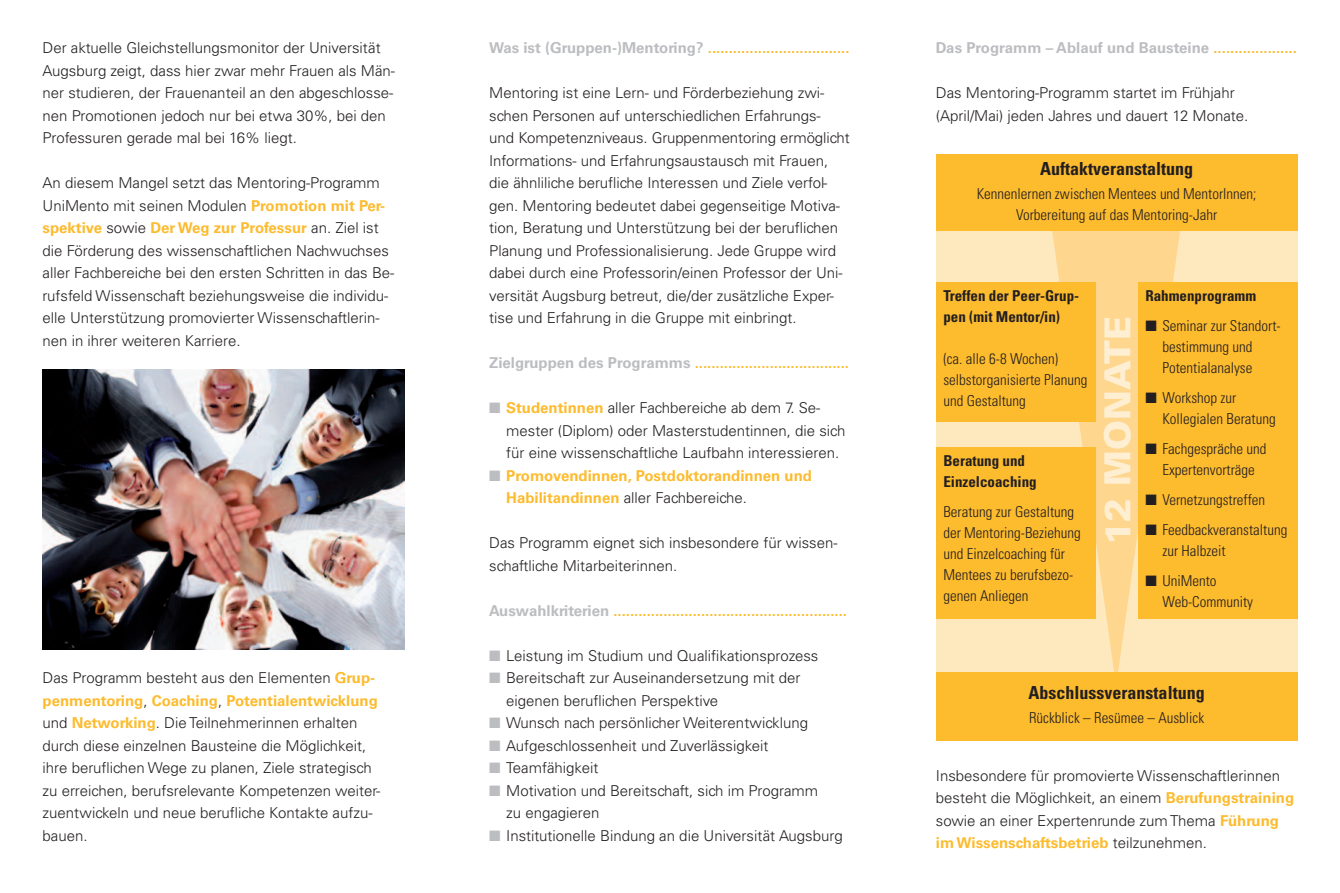
<style>
.page{position:relative;width:1340px;height:893px;background:#fff}
.page>*{position:absolute;margin:0;border:0;box-sizing:border-box;transform-origin:0 0}
.t1{font:900 36px "Univers LT Std";color:#feefd2}
.t2{font:700 condensed 18px "Univers LT Std";color:#231f20}
.t3{font:300 15px/22.5px "Univers LT Std";color:#231f20}
.t4{font:300 condensed 15px/21px "Univers LT Std";color:#231f20}
.t5{font:700 15px/22.5px "Univers LT Std";color:#fdbb2e}
.t6{font:700 condensed 15px/21px "Univers LT Std";color:#231f20}
.t7{font:700 15px "Univers LT Std";color:#bcbdc0}
.s1{font-weight:700;color:#fdbb2e}
.s2{color:#bcbdc0}
.s3{font-weight:300;color:#231f20}
.s4{color:#fdbb2e}
</style>
<div class="page">
<div style="left:935px;top:220px;width:362px;height:509px;background:#fee8be"></div>
<svg style="left:970px;top:231px;width:145px;height:442px"></svg>
<svg style="left:1115px;top:231px;width:146px;height:442px"></svg>
<div style="left:935px;top:673px;width:362px;height:68px;background:#fdbb2e"></div>
<div style="left:935px;top:282px;width:160px;height:140px;background:#fdbb2e"></div>
<div style="left:935px;top:447px;width:160px;height:172px;background:#fdbb2e"></div>
<div style="left:1137px;top:282px;width:160px;height:337px;background:#fdbb2e"></div>
<div style="left:935px;top:155px;width:362px;height:76px;background:#fdbb2e"></div>
<img style="left:43px;top:369px;width:361px;height:281px">
<p class="t3" style="left:43px;top:38px;width:354px">Der aktuelle Gleichstellungsmonitor der Universität Augsburg zeigt, dass hier zwar mehr Frauen als Män&shy;ner studieren, der Frauenanteil an den abgeschlosse&shy;nen Promotionen jedoch nur bei etwa 30%, bei den Professuren gerade mal bei 16% liegt.</p>
<p class="t3" style="left:43px;top:173px;width:353px">An diesem Mangel setzt das Mentoring-Programm UniMento mit seinen Modulen <span class="s1">Promotion mit Per&shy;spektive</span> sowie <span class="s1">DerWeg zur Professur</span> an. Ziel ist die Förderung des wissenschaftlichen Nachwuchses aller Fachbereiche bei den ersten Schritten in das Be&shy;rufsfeld Wissenschaft beziehungsweise die individu&shy;elle Unterstützung promovierter Wissenschaftlerin&shy;nen in ihrer weiteren Karriere.</p>
<p class="t3" style="left:43px;top:668px;width:339px">Das Programm besteht aus den Elementen <span class="s1">Grup&shy;penmentoring</span>, <span class="s1">Coaching</span>, <span class="s1">Potentialentwicklung </span>und <span class="s1">Networking</span>. Die Teilnehmerinnen erhalten durch diese einzelnen Bausteine die Möglichkeit, ihre beruflichen Wege zu planen, Ziele strategisch zu erreichen, berufsrelevante Kompetenzen weiter&shy;zuentwickeln und neue berufliche Kontakte aufzu&shy;bauen.</p>
<p class="t5" style="left:489px;top:38px;width:362px"><span class="s2">Was ist (Gruppen-)Mentoring?</span> ..................................</p>
<p class="t3" style="left:489px;top:83px;width:362px">Mentoring ist eine Lern- und Förderbeziehung zwi&shy;schen Personen auf unterschiedlichen Erfahrungs-<br>und Kompetenzniveaus. Gruppenmentoring ermöglicht Informations- und Erfahrungsaustausch mit Frauen, die ähnliliche berufliche Interessen und Ziele verfol&shy;gen. Mentoring bedeutet dabei gegenseitige Motiva&shy;tion, Beratung und Unterstützung bei der beruflichen Planung und Professionalisierung. Jede Gruppe wird dabei durch eine Professorin/einen Professor der Uni&shy;versität Augsburg betreut, die/der zusätzliche Exper&shy;tise und Erfahrung in die Gruppe mit einbringt.</p>
<p class="t5" style="left:489px;top:353px;width:361px"><span class="s2">Zielgruppen des Programms</span> .....................................</p>
<p class="t3" style="left:506px;top:398px;width:340px;text-indent:-17px"><span class="s2">■</span> <span class="s1">Studentinnen</span> aller Fachbereiche ab dem 7. Se&shy;mester (Diplom) oder Masterstudentinnen, die sich für eine wissenschaftliche Laufbahn interessieren.</p>
<p class="t5" style="left:506px;top:466px;width:307px;text-indent:-17px"><span class="s2">■</span> Promovendinnen, Postdoktorandinnen und<br>Habilitandinnen <span class="s3">aller Fachbereiche.</span></p>
<p class="t3" style="left:489px;top:533px;width:350px">Das Programm eignet sich insbesondere für wissen&shy;schaftliche Mitarbeiterinnen.</p>
<p class="t5" style="left:489px;top:601px;width:359px"><span class="s2">Auswahlkriterien</span> ........................................................</p>
<p class="t3" style="left:489px;top:646px;width:331px"><span class="s2">■</span> Leistung im Studium und Qualifikationsprozess</p>
<p class="t3" style="left:506px;top:668px;width:296px;text-indent:-17px"><span class="s2">■</span> Bereitschaft zur Auseinandersetzung mit der eigenen beruflichen Perspektive</p>
<p class="t3" style="left:489px;top:713px;width:320px"><span class="s2">■</span> Wunsch nach persönlicher Weiterentwicklung</p>
<p class="t3" style="left:489px;top:736px;width:281px"><span class="s2">■</span> Aufgeschlossenheit und Zuverlässigkeit</p>
<p class="t3" style="left:489px;top:758px;width:111px"><span class="s2">■</span> Teamfähigkeit</p>
<p class="t3" style="left:506px;top:781px;width:313px;text-indent:-17px"><span class="s2">■</span> Motivation und Bereitschaft, sich im Programm zu engagieren</p>
<p class="t3" style="left:489px;top:826px;width:355px"><span class="s2">■</span> Institutionelle Bindung an die Universität Augsburg</p>
<p class="t7" style="left:935px;top:43px;width:362px">Das Programm – Ablauf und Bausteine <span class="s4">....................</span></p>
<p class="t3" style="left:935px;top:83px;width:314px">Das Mentoring-Programm startet im Frühjahr (April/Mai) jeden Jahres und dauert 12 Monate.</p>
<p class="t2" style="left:1040px;top:162px;width:154px">Auftaktveranstaltung</p>
<p class="t4" style="left:976px;top:184px;width:281px;text-align:center">Kennenlernen zwischen Mentees und MentorInnen;<br>Vorbereitung auf das Mentoring-Jahr</p>
<p class="t6" style="left:943px;top:286px;width:137px">Treffen der Peer-Grup&shy;pen (mit Mentor/in)</p>
<p class="t4" style="left:943px;top:349px;width:146px">(ca. alle 6-8 Wochen) selbstorganisierte Planung und Gestaltung</p>
<p class="t6" style="left:943px;top:451px;width:95px">Beratung und<br>Einzelcoaching</p>
<p class="t4" style="left:943px;top:502px;width:139px">Beratung zur Gestaltung der Mentoring-Beziehung und Einzelcoaching für<br>Mentees zu berufsbezo&shy;genen Anliegen</p>
<h1 class="t1" style="left:1104px;top:545px;width:230px;rotate:-90deg">12 MONATE</h1>
<p class="t6" style="left:1145px;top:286px;width:112px">Rahmenprogramm</p>
<p class="t4" style="left:1162px;top:316px;width:120px;text-indent:-17px">■ Seminar zur Standort&shy;bestimmung und<br>Potentialanalyse</p>
<p class="t4" style="left:1162px;top:388px;width:115px;text-indent:-17px">■ Workshop zur<br>Kollegialen Beratung</p>
<p class="t4" style="left:1145px;top:439px;width:123px;text-align:center">■ Fachgespräche und<br>Expertenvorträge</p>
<p class="t4" style="left:1145px;top:490px;width:121px">■ Vernetzungstreffen</p>
<p class="t4" style="left:1162px;top:520px;width:126px;text-indent:-17px">■ Feedbackveranstaltung zur Halbzeit</p>
<p class="t4" style="left:1162px;top:571px;width:92px;text-indent:-17px">■ UniMento<br>Web-Community</p>
<p class="t2" style="left:1028px;top:686px;width:177px">Abschlussveranstaltung</p>
<p class="t4" style="left:1029px;top:709px;width:176px">Rückblick – Resümee – Ausblick</p>
<p class="t3" style="left:935px;top:765px;width:360px">Insbesondere für promovierte Wissenschaftlerinnen besteht die Möglichkeit, an einem <span class="s1">Berufungstraining </span>sowie an einer Expertenrunde zum Thema <span class="s1">Führung imWissenschaftsbetrieb</span> teilzunehmen.</p>
</div>
